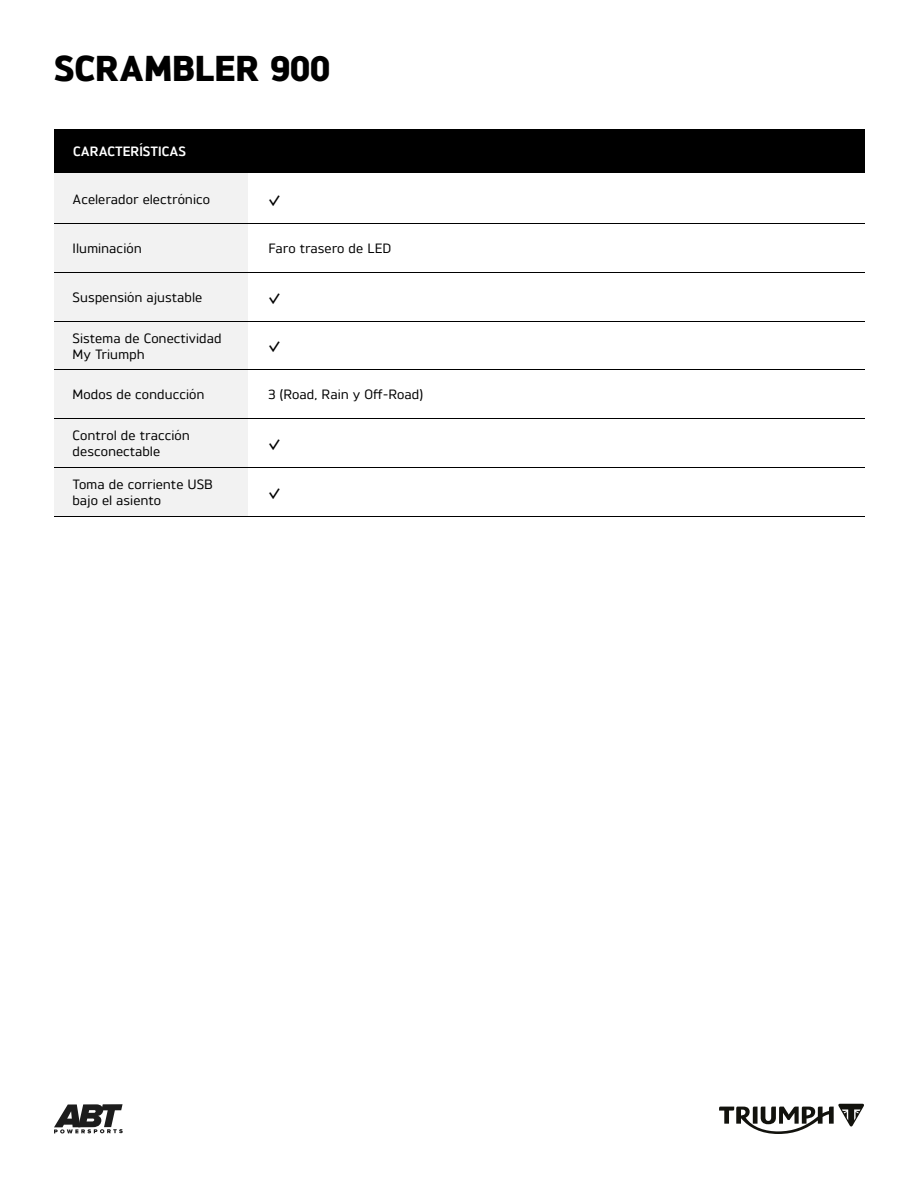
<style>
.page{position:relative;width:918px;height:1188px;background:#fff}
.page>*{position:absolute;margin:0;border:0;box-sizing:border-box;transform-origin:0 0}
.t1{font:800 36px "Triumph Brokman";letter-spacing:.01em;color:#000}
.t2{font:500 13.5px/16.2px "Triumph Brokman";color:#000}
.t3{font:700 13.5px "Triumph Brokman";color:#fff}
.t4{font:italic 700 13.5px "Supreme LL";color:#000}
</style>
<div class="page">
<svg style="left:54px;top:1104px;width:69px;height:30px"></svg>
<svg style="left:719px;top:1104px;width:145px;height:30px"></svg>
<div style="left:54px;top:129px;width:810px;height:44px;background:#000"></div>
<div style="left:54px;top:173px;width:194px;height:344px;background:#f2f2f2"></div>
<hr style="left:54px;top:223px;width:810px;height:1px;background:#000">
<hr style="left:54px;top:272px;width:810px;height:1px;background:#000">
<hr style="left:54px;top:321px;width:810px;height:1px;background:#000">
<hr style="left:54px;top:370px;width:810px;height:1px;background:#000">
<hr style="left:54px;top:419px;width:810px;height:1px;background:#000">
<hr style="left:54px;top:467px;width:810px;height:1px;background:#000">
<hr style="left:54px;top:516px;width:810px;height:1px;background:#000">
<h1 class="t1" style="left:54px;top:48px;width:278px">SCRAMBLER 900</h1>
<p class="t3" style="left:73px;top:143px;width:114px">CARACTERÍSTICAS</p>
<p class="t2" style="left:73px;top:192px;width:139px">Acelerador electrónico</p>
<p class="t4" style="left:269px;top:194px;width:12px">✓</p>
<p class="t2" style="left:73px;top:241px;width:71px">Iluminación</p>
<p class="t2" style="left:269px;top:241px;width:124px">Faro trasero de LED</p>
<p class="t2" style="left:73px;top:290px;width:131px">Suspensión ajustable</p>
<p class="t4" style="left:269px;top:291px;width:12px">✓</p>
<p class="t2" style="left:73px;top:331px;width:151px">Sistema de Conectividad<br>My Triumph</p>
<p class="t4" style="left:269px;top:340px;width:12px">✓</p>
<p class="t2" style="left:73px;top:388px;width:134px">Modos de conducción</p>
<p class="t2" style="left:269px;top:388px;width:156px">3 (Road, Rain y Off-Road)</p>
<p class="t2" style="left:73px;top:428px;width:119px">Control de tracción desconectable</p>
<p class="t4" style="left:269px;top:437px;width:12px">✓</p>
<p class="t2" style="left:73px;top:477px;width:142px">Toma de corriente USB bajo el asiento</p>
<p class="t4" style="left:269px;top:486px;width:12px">✓</p>
</div>
